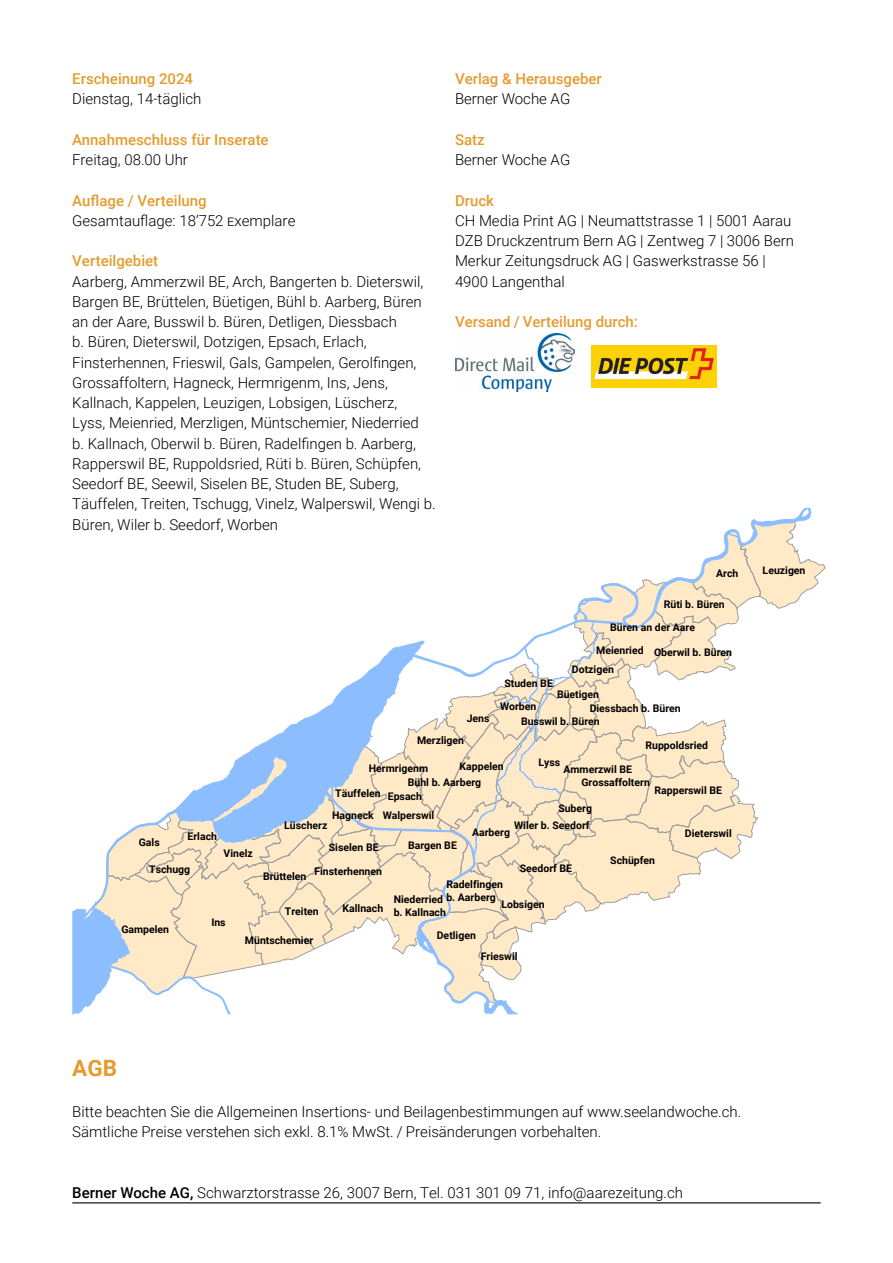
<style>
.page{position:relative;width:893px;height:1263px;background:#fff}
.page>*{position:absolute;margin:0;border:0;box-sizing:border-box;transform-origin:0 0}
.t1{font:700 22.5px "Roboto";color:#e49c2f}
.t2{font:300 15px/20.2px "Roboto";color:#000}
.t3{font:500 15px "Roboto";color:#e49c2f}
.t4{font:700 10.5px/13px "Roboto";color:#000}
.s1{font-weight:500}
</style>
<div class="page">
<hr style="left:72px;top:1202px;width:749px;height:1px;background:#000">
<img style="left:591px;top:345px;width:125px;height:43px">
<img style="left:455px;top:333px;width:120px;height:58px">
<svg style="left:72px;top:508px;width:754px;height:506px"></svg>
<p class="t3" style="left:72px;top:68px;width:122px">Erscheinung 2024</p>
<p class="t2" style="left:72px;top:88px;width:131px">Dienstag, 14-täglich</p>
<p class="t3" style="left:72px;top:129px;width:198px">Annahmeschluss für Inserate</p>
<p class="t2" style="left:72px;top:149px;width:117px">Freitag, 08.00 Uhr</p>
<p class="t3" style="left:72px;top:190px;width:136px">Auflage / Verteilung</p>
<p class="t2" style="left:72px;top:210px;width:225px">Gesamtauflage: 18‘752 Exemplare</p>
<p class="t3" style="left:72px;top:250px;width:87px">Verteilgebiet</p>
<p class="t2" style="left:72px;top:271px;width:365px">Aarberg, Ammerzwil BE, Arch, Bangerten b. Dieterswil, Bargen BE, Brüttelen, Büetigen, Bühl b. Aarberg, Büren an der Aare, Busswil b. Büren, Detligen, Diessbach<br>b. Büren, Dieterswil, Dotzigen, Epsach, Erlach, Finsterhennen, Frieswil, Gals, Gampelen, Gerolfingen, Grossaffoltern, Hagneck, Hermrigenm, Ins, Jens, Kallnach, Kappelen, Leuzigen, Lobsigen, Lüscherz,<br>Lyss, Meienried, Merzligen, Müntschemier, Niederried<br>b. Kallnach, Oberwil b. Büren, Radelfingen b. Aarberg, Rapperswil BE, Ruppoldsried, Rüti b. Büren, Schüpfen, Seedorf BE, Seewil, Siselen BE, Studen BE, Suberg, Täuffelen, Treiten, Tschugg, Vinelz, Walperswil, Wengi b.<br>Büren, Wiler b. Seedorf, Worben</p>
<p class="t3" style="left:455px;top:68px;width:148px">Verlag &amp; Herausgeber</p>
<p class="t2" style="left:455px;top:88px;width:117px">Berner Woche AG</p>
<p class="t3" style="left:455px;top:129px;width:31px">Satz</p>
<p class="t2" style="left:455px;top:149px;width:117px">Berner Woche AG</p>
<p class="t3" style="left:455px;top:190px;width:41px">Druck</p>
<p class="t2" style="left:455px;top:210px;width:341px">CH Media Print AG | Neumattstrasse 1 | 5001 Aarau DZB Druckzentrum Bern AG | Zentweg 7 | 3006 Bern Merkur Zeitungsdruck AG | Gaswerkstrasse 56 | 4900 Langenthal</p>
<p class="t3" style="left:455px;top:311px;width:184px">Versand / Verteilung durch:</p>
<p class="t4" style="left:467px;top:711px;width:24px">Jens</p>
<p class="t4" style="left:716px;top:566px;width:24px">Arch</p>
<p class="t4" style="left:664px;top:598px;width:63px">Rüti b. Büren</p>
<p class="t4" style="left:654px;top:645px;width:80px">Oberwil b. Büren</p>
<p class="t4" style="left:610px;top:620px;width:86px">Büren an der Aare</p>
<p class="t4" style="left:596px;top:644px;width:49px">Meienried</p>
<p class="t4" style="left:504px;top:676px;width:50px">Studen BE</p>
<p class="t4" style="left:572px;top:662px;width:43px">Dotzigen</p>
<p class="t4" style="left:500px;top:699px;width:38px">Worben</p>
<p class="t4" style="left:557px;top:687px;width:44px">Büetigen</p>
<p class="t4" style="left:590px;top:701px;width:93px">Diessbach b. Büren</p>
<p class="t4" style="left:521px;top:714px;width:80px">Busswil b. Büren</p>
<p class="t4" style="left:763px;top:563px;width:44px">Leuzigen</p>
<p class="t4" style="left:417px;top:733px;width:49px">Merzligen</p>
<p class="t4" style="left:460px;top:759px;width:46px">Kappelen</p>
<p class="t4" style="left:645px;top:738px;width:64px">Ruppoldsried</p>
<p class="t4" style="left:655px;top:783px;width:69px">Rapperswil BE</p>
<p class="t4" style="left:538px;top:755px;width:23px">Lyss</p>
<p class="t4" style="left:369px;top:762px;width:61px">Hermrigenm</p>
<p class="t4" style="left:581px;top:762px;width:70px;text-indent:-18px">Ammerzwil BE<br>Grossaffoltern</p>
<p class="t4" style="left:408px;top:775px;width:75px">Bühl b. Aarberg</p>
<p class="t4" style="left:335px;top:786px;width:47px">Täuffelen</p>
<p class="t4" style="left:383px;top:787px;width:53px;line-height:18.5px;text-indent:5px">Epsach<br>Walperswil</p>
<p class="t4" style="left:514px;top:799px;width:79px;line-height:16.8px;text-align:right">Suberg<br>Wiler b. Seedorf</p>
<p class="t4" style="left:332px;top:808px;width:43px">Hagneck</p>
<p class="t4" style="left:284px;top:818px;width:45px">Lüscherz</p>
<p class="t4" style="left:472px;top:825px;width:39px">Aarberg</p>
<p class="t4" style="left:685px;top:826px;width:48px">Dieterswil</p>
<p class="t4" style="left:188px;top:829px;width:31px">Erlach</p>
<p class="t4" style="left:139px;top:836px;width:22px">Gals</p>
<p class="t4" style="left:408px;top:838px;width:50px">Bargen BE</p>
<p class="t4" style="left:329px;top:840px;width:51px">Siselen BE</p>
<p class="t4" style="left:224px;top:846px;width:31px">Vinelz</p>
<p class="t4" style="left:610px;top:854px;width:46px">Schüpfen</p>
<p class="t4" style="left:520px;top:861px;width:54px">Seedorf BE</p>
<p class="t4" style="left:149px;top:863px;width:43px">Tschugg</p>
<p class="t4" style="left:314px;top:864px;width:69px">Finsterhennen</p>
<p class="t4" style="left:263px;top:870px;width:45px">Brüttelen</p>
<p class="t4" style="left:394px;top:877px;width:111px;line-height:14.7px;text-indent:53px">Radelfingen<br>Niederried b. Aarberg</p>
<p class="t4" style="left:394px;top:905px;width:54px">b. Kallnach</p>
<p class="t4" style="left:501px;top:898px;width:45px">Lobsigen</p>
<p class="t4" style="left:285px;top:904px;width:35px">Treiten</p>
<p class="t4" style="left:343px;top:902px;width:42px">Kallnach</p>
<p class="t4" style="left:245px;top:933px;width:70px">Müntschemier</p>
<p class="t4" style="left:211px;top:915px;width:16px">Ins</p>
<p class="t4" style="left:121px;top:923px;width:49px">Gampelen</p>
<p class="t4" style="left:437px;top:928px;width:41px">Detligen</p>
<p class="t4" style="left:481px;top:950px;width:38px">Frieswil</p>
<h1 class="t1" style="left:72px;top:1053px;width:46px">AGB</h1>
<p class="t2" style="left:72px;top:1101px;width:671px">Bitte beachten Sie die Allgemeinen Insertions- und Beilagenbestimmungen auf www.seelandwoche.ch.<br>Sämtliche Preise verstehen sich exkl. 8.1% MwSt. / Preisänderungen vorbehalten.</p>
<p class="t2" style="left:72px;top:1182px;width:612px"><span class="s1">Berner Woche AG,</span> Schwarztorstrasse 26, 3007 Bern, Tel. 031 301 09 71, info@aarezeitung.ch</p>
</div>
